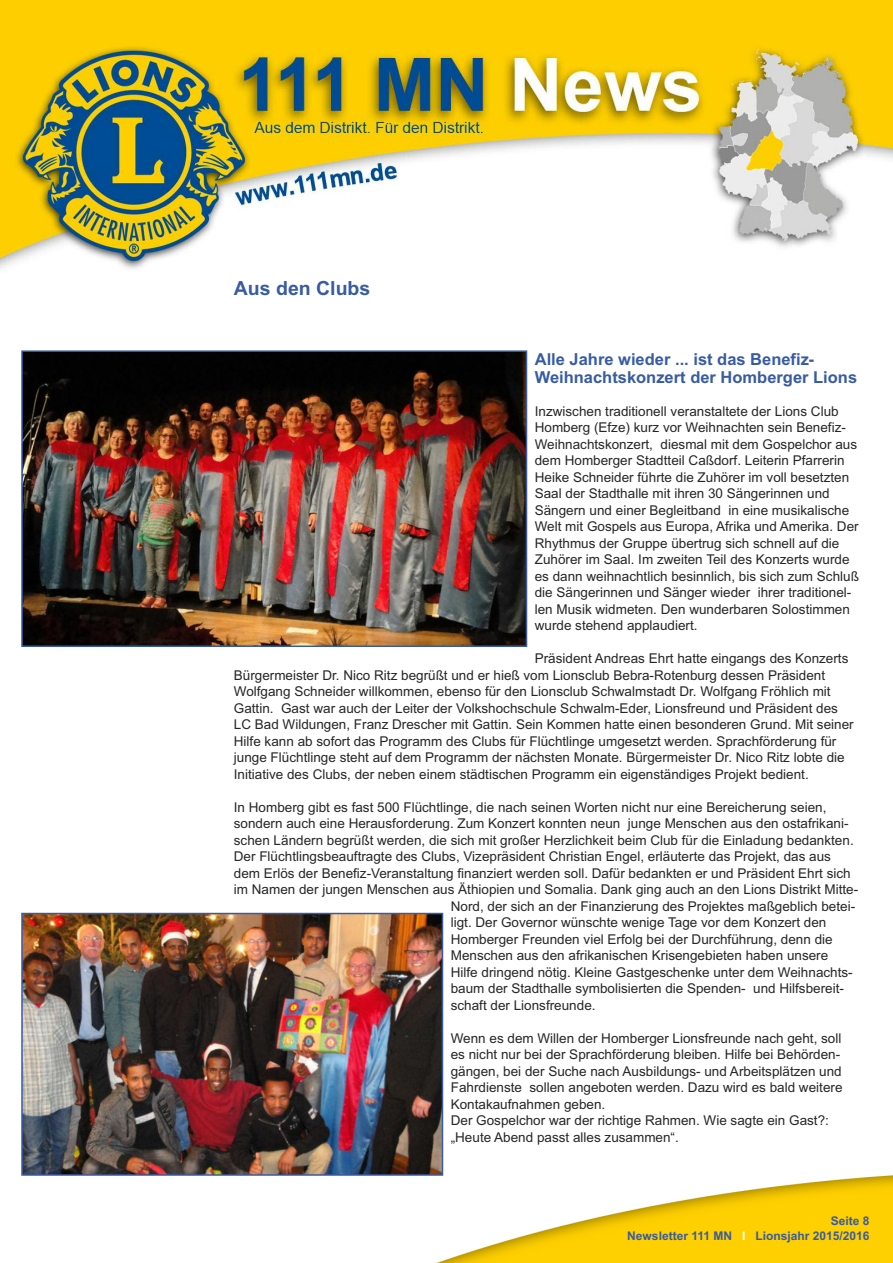
<style>
.page{position:relative;width:893px;height:1263px;background:#fff}
.page>*{position:absolute;margin:0;border:0;box-sizing:border-box;transform-origin:0 0}
.t1{font:700 19.5px "Arial";color:#385ba3}
.t2{font:700 16.5px/18px "Arial";color:#385ba3}
.t3{font:13.5px/16.5px "Arial";color:#272627}
.t4{font:700 12px/15px "Arial";color:#385ba3;text-align:right}
.s1{color:#fff}
</style>
<div class="page">
<img style="left:0;top:0;width:893px;height:398px">
<img style="left:436px;top:1071px;width:457px;height:192px">
<img style="left:24px;top:353px;width:500px;height:291px">
<div style="left:21px;top:350px;width:506px;height:297px;border:2px solid #385ba3"></div>
<img style="left:24px;top:916px;width:416px;height:257px">
<div style="left:21px;top:913px;width:422px;height:263px;border:2px solid #385ba3"></div>
<h1 class="t1" style="left:234px;top:277px;width:138px">Aus den Clubs</h1>
<p class="t2" style="left:535px;top:350px;width:324px">Alle Jahre wieder ... ist das Benefiz-<br>Weihnachtskonzert der Homberger Lions</p>
<p class="t3" style="left:535px;top:403px;width:326px">Inzwischen traditionell veranstaltete der Lions Club Homberg (Efze) kurz vor Weihnachten sein Benefiz-Weihnachtskonzert, diesmal mit dem Gospelchor aus dem Homberger Stadtteil Caßdorf. Leiterin Pfarrerin Heike Schneider führte die Zuhörer im voll besetzten Saal der Stadthalle mit ihren 30 Sängerinnen und Sängern und einer Begleitband in eine musikalische Welt mit Gospels aus Europa, Afrika und Amerika. Der Rhythmus der Gruppe übertrug sich schnell auf die Zuhörer im Saal. Im zweiten Teil des Konzerts wurde es dann weihnachtlich besinnlich, bis sich zum Schluß die Sängerinnen und Sänger wieder ihrer traditionel&shy;len Musik widmeten. Den wunderbaren Solostimmen wurde stehend applaudiert.</p>
<p class="t3" style="left:234px;top:650px;width:621px;text-indent:301px">Präsident Andreas Ehrt hatte eingangs des Konzerts Bürgermeister Dr. Nico Ritz begrüßt und er hieß vom Lionsclub Bebra-Rotenburg dessen Präsident Wolfgang Schneider willkommen, ebenso für den Lionsclub Schwalmstadt Dr. Wolfgang Fröhlich mit Gattin. Gast war auch der Leiter der Volkshochschule Schwalm-Eder, Lionsfreund und Präsident des LC Bad Wildungen, Franz Drescher mit Gattin. Sein Kommen hatte einen besonderen Grund. Mit seiner Hilfe kann ab sofort das Programm des Clubs für Flüchtlinge umgesetzt werden. Sprachförderung für junge Flüchtlinge steht auf dem Programm der nächsten Monate. Bürgermeister Dr. Nico Ritz lobte die Initiative des Clubs, der neben einem städtischen Programm ein eigenständiges Projekt bedient.</p>
<p class="t3" style="left:234px;top:799px;width:594px">In Homberg gibt es fast 500 Flüchtlinge, die nach seinen Worten nicht nur eine Bereicherung seien,</p>
<p class="t3" style="left:234px;top:815px;width:616px">sondern auch eine Herausforderung. Zum Konzert konnten neun junge Menschen aus den ostafrikani-</p>
<p class="t3" style="left:234px;top:832px;width:621px">schen Ländern begrüßt werden, die sich mit großer Herzlichkeit beim Club für die Einladung bedankten.</p>
<p class="t3" style="left:234px;top:848px;width:599px">Der Flüchtlingsbeauftragte des Clubs, Vizepräsident Christian Engel, erläuterte das Projekt, das aus</p>
<p class="t3" style="left:234px;top:865px;width:618px">dem Erlös der Benefiz-Veranstaltung finanziert werden soll. Dafür bedankten er und Präsident Ehrt sich</p>
<p class="t3" style="left:234px;top:881px;width:626px">im Namen der jungen Menschen aus Äthiopien und Somalia. Dank ging auch an den Lions Distrikt Mitte-</p>
<p class="t3" style="left:451px;top:898px;width:406px">Nord, der sich an der Finanzierung des Projektes maßgeblich betei-</p>
<p class="t3" style="left:451px;top:914px;width:377px">ligt. Der Governor wünschte wenige Tage vor dem Konzert den</p>
<p class="t3" style="left:451px;top:931px;width:383px">Homberger Freunden viel Erfolg bei der Durchführung, denn die</p>
<p class="t3" style="left:451px;top:947px;width:379px">Menschen aus den afrikanischen Krisengebieten haben unsere</p>
<p class="t3" style="left:451px;top:964px;width:403px">Hilfe dringend nötig. Kleine Gastgeschenke unter dem Weihnachts-</p>
<p class="t3" style="left:451px;top:980px;width:395px">baum der Stadthalle symbolisierten die Spenden- und Hilfsbereit-</p>
<p class="t3" style="left:451px;top:997px;width:146px">schaft der Lionsfreunde.</p>
<p class="t3" style="left:451px;top:1030px;width:393px">Wenn es dem Willen der Homberger Lionsfreunde nach geht, soll es nicht nur bei der Sprachförderung bleiben. Hilfe bei Behörden&shy;gängen, bei der Suche nach Ausbildungs- und Arbeitsplätzen und Fahrdienste sollen angeboten werden. Dazu wird es bald weitere Kontakaufnahmen geben.<br>Der Gospelchor war der richtige Rahmen. Wie sagte ein Gast?: „Heute Abend passt alles zusammen“.</p>
<p class="t4" style="left:627px;top:1214px;width:244px">Seite 8<br>Newsletter 111 MN <span class="s1">I</span> Lionsjahr 2015/2016</p>
</div>
